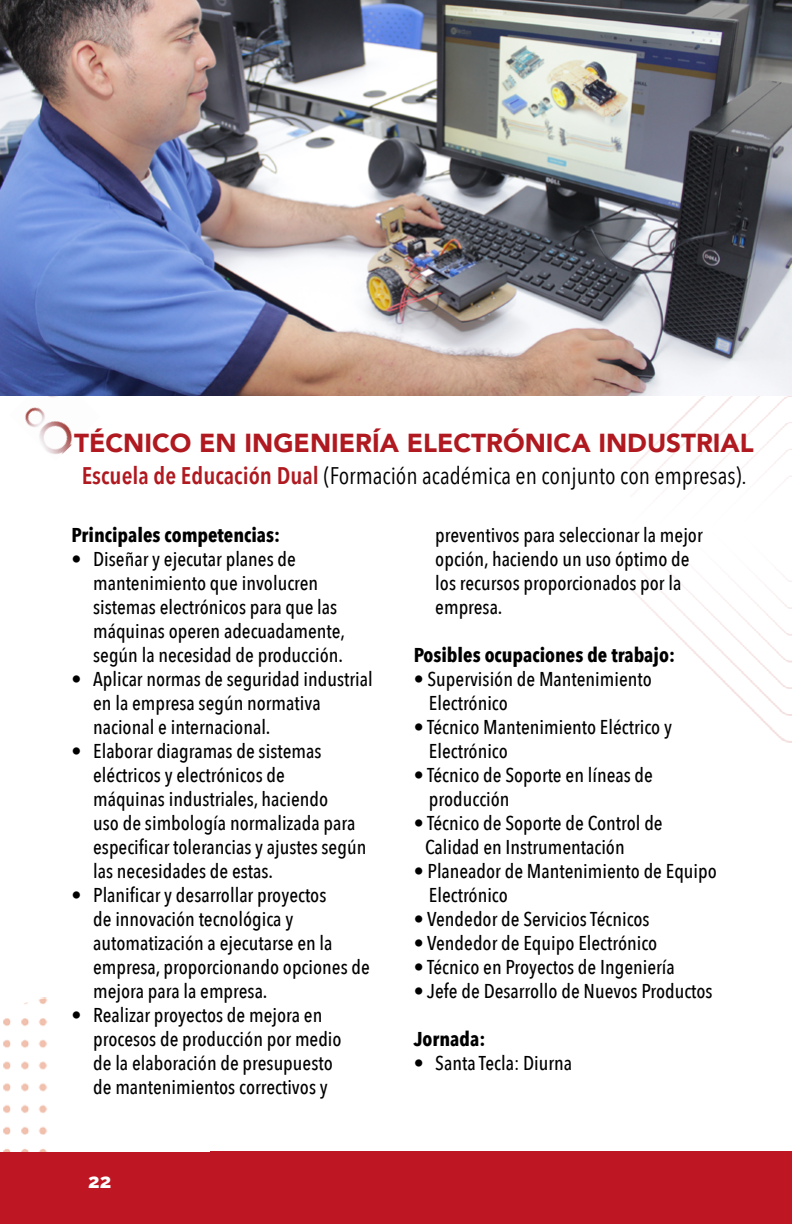
<style>
.page{position:relative;width:792px;height:1224px;background:#fff}
.page>*{position:absolute;margin:0;border:0;box-sizing:border-box;transform-origin:0 0}
.t1{font:900 26px "Avenir";color:#af191f}
.t2{font:24px "Avenir Next Condensed";color:#000}
.t3{font:500 20px/24px "Avenir Next Condensed";color:#000}
.t4{font:700 20px "Avenir Next Condensed";color:#000}
.t5{font:800 20px "Raleway";color:#fff}
.s1{font-weight:600;color:#af191f}
</style>
<div class="page">
<div style="left:0;top:1152px;width:792px;height:72px;background:#be1622"></div>
<img style="left:631px;top:396px;width:161px;height:347px">
<img style="left:3px;top:997px;width:45px;height:155px">
<img style="left:25px;top:396px;width:48px;height:58px">
<img style="left:0;top:0;width:792px;height:396px">
<h1 class="t1" style="left:74px;top:420px;width:681px">TÉCNICO EN INGENIERÍA ELECTRÓNICA INDUSTRIAL</h1>
<p class="t2" style="left:82px;top:455px;width:667px"><span class="s1">Escuela de Educación Dual</span> (Formación académica en conjunto con empresas).</p>
<p class="t4" style="left:72px;top:523px;width:210px">Principales competencias:</p>
<p class="t3" style="left:93px;top:547px;width:253px;text-indent:-22px">• Diseñar y ejecutar planes de mantenimiento que involucren sistemas electrónicos para que las máquinas operen adecuadamente, según la necesidad de producción.</p>
<p class="t3" style="left:93px;top:667px;width:281px;text-indent:-22px">• Aplicar normas de seguridad industrial en la empresa según normativa nacional e internacional.</p>
<p class="t3" style="left:93px;top:739px;width:275px;text-indent:-22px">• Elaborar diagramas de sistemas eléctricos y electrónicos de<br>máquinas industriales, haciendo<br>uso de simbología normalizada para especificar tolerancias y ajustes según las necesidades de estas.</p>
<p class="t3" style="left:93px;top:883px;width:278px;text-indent:-22px">• Planificar y desarrollar proyectos<br>de innovación tecnológica y automatización a ejecutarse en la empresa, proporcionando opciones de mejora para la empresa.</p>
<p class="t3" style="left:93px;top:1003px;width:250px;text-indent:-22px">• Realizar proyectos de mejora en procesos de producción por medio de la elaboración de presupuesto de mantenimientos correctivos y</p>
<p class="t3" style="left:435px;top:523px;width:269px">preventivos para seleccionar la mejor opción, haciendo un uso óptimo de los recursos proporcionados por la empresa.</p>
<p class="t4" style="left:414px;top:643px;width:263px">Posibles ocupaciones de trabajo:</p>
<p class="t3" style="left:429px;top:667px;width:225px;text-indent:-15px">• Supervisión de Mantenimiento<br>Electrónico</p>
<p class="t3" style="left:429px;top:715px;width:245px;text-indent:-15px">• Técnico Mantenimiento Eléctrico y<br>Electrónico</p>
<p class="t3" style="left:429px;top:763px;width:226px;text-indent:-15px">• Técnico de Soporte en líneas de producción</p>
<p class="t3" style="left:425px;top:811px;width:239px;text-indent:-11px">• Técnico de Soporte de Control de<br>Calidad en Instrumentación</p>
<p class="t3" style="left:429px;top:859px;width:290px;text-indent:-15px">• Planeador de Mantenimiento de Equipo<br>Electrónico</p>
<p class="t3" style="left:414px;top:907px;width:237px">• Vendedor de Servicios Técnicos</p>
<p class="t3" style="left:414px;top:931px;width:245px">• Vendedor de Equipo Electrónico</p>
<p class="t3" style="left:414px;top:955px;width:263px">• Técnico en Proyectos de Ingeniería</p>
<p class="t3" style="left:414px;top:979px;width:300px">• Jefe de Desarrollo de Nuevos Productos</p>
<p class="t4" style="left:414px;top:1027px;width:73px">Jornada:</p>
<p class="t3" style="left:414px;top:1051px;width:160px">• Santa Tecla: Diurna</p>
<p class="t5" style="left:88px;top:1165px;width:25px">22</p>
</div>
